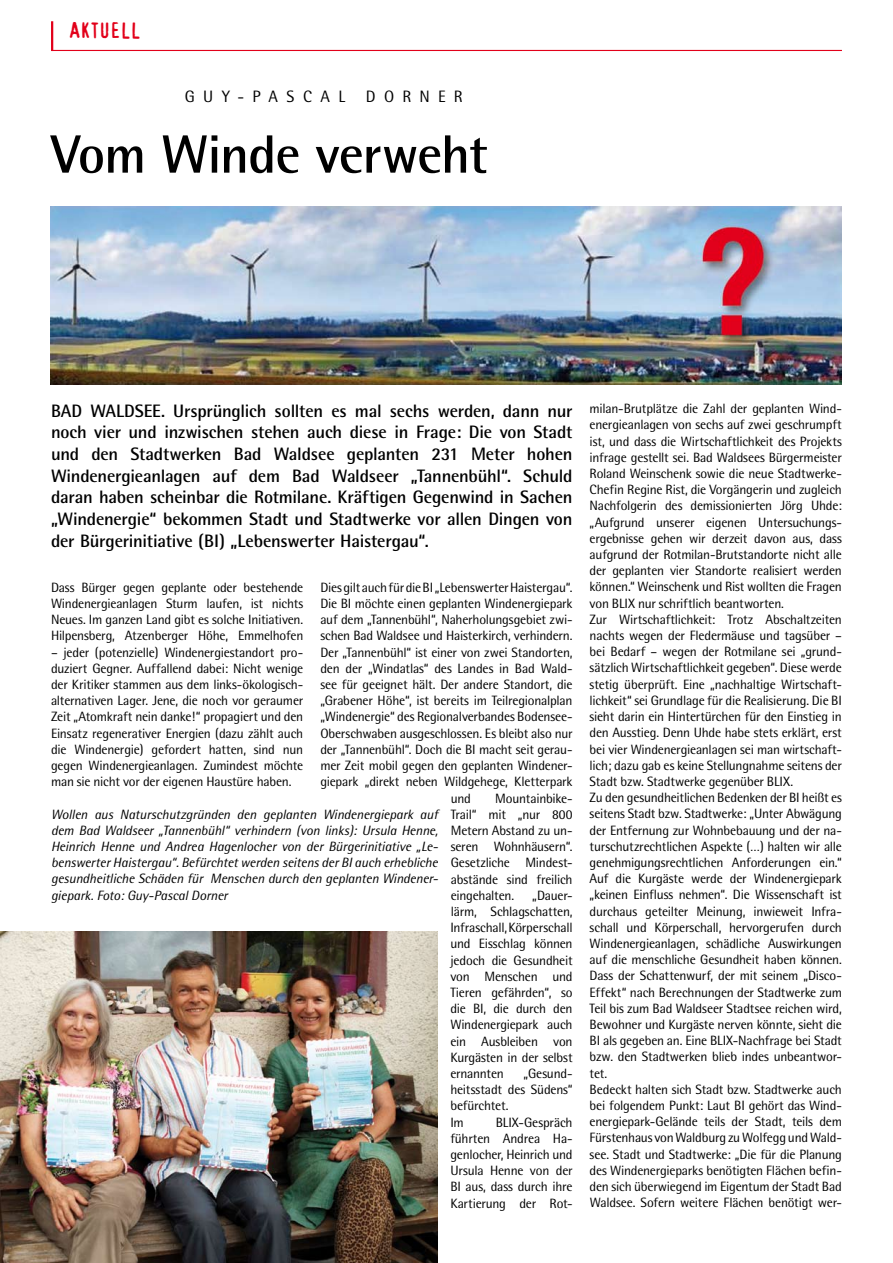
<style>
.page{position:relative;width:893px;height:1263px;background:#fff}
.page>*{position:absolute;margin:0;border:0;box-sizing:border-box;transform-origin:0 0}
.t1{font:700 54px "Rotis Semi Sans";letter-spacing:-.02em;color:#000}
.t2{font:21px "Confidential";color:#e2001a}
.t3{font:700 18px/21.8px "Rotis Semi Sans";letter-spacing:-.01em;color:#000;text-align:justify}
.t4{font:16.5px "Rotis Semi Sans";letter-spacing:.505em;color:#000}
.t5{font:13.5px/16.2px "Rotis Semi Sans";letter-spacing:-.015em;color:#000;text-align:justify}
.t6{font:italic 13.5px/16.2px "Rotis Semi Sans";letter-spacing:-.01em;color:#000;text-align:justify}
</style>
<div class="page">
<hr style="left:51px;top:21px;width:2px;height:30px;background:#e2001a">
<hr style="left:52px;top:50px;width:790px;height:1px;background:#e2001a">
<img style="left:0;top:932px;width:438px;height:331px">
<img style="left:51px;top:206px;width:791px;height:178px">
<h2 class="t2" style="left:70px;top:21px;width:72px">AKTUELL</h2>
<p class="t4" style="left:185px;top:87px;width:162px">Guy-Pascal</p>
<p class="t4" style="left:366px;top:87px;width:98px">Dorner</p>
<h1 class="t1" style="left:51px;top:121px;width:438px">Vom Winde verweht</h1>
<p class="t3" style="left:51px;top:399px;width:523px">BAD WALDSEE. Ursprünglich sollten es mal sechs werden, dann nur noch vier und inzwischen stehen auch diese in Frage: Die von Stadt und den Stadtwerken Bad Waldsee geplanten 231 Meter hohen Windenergieanlagen auf dem Bad Waldseer „Tannenbühl“. Schuld daran haben scheinbar die Rotmilane. Kräftigen Gegenwind in Sachen „Windenergie“ bekommen Stadt und Stadtwerke vor allen Dingen von der Bürgerinitiative (BI) „Lebenswerter Haistergau“.</p>
<p class="t5" style="left:51px;top:579px;width:254px">Dass Bürger gegen geplante oder bestehende Windenergieanlagen Sturm laufen, ist nichts Neues. Im ganzen Land gibt es solche Initiativen.<br>Hilpensberg, Atzenberger Höhe, Emmelhofen</p>
<p class="t5" style="left:51px;top:644px;width:254px">– jeder (potenzielle) Windenergiestandort pro&shy;duziert Gegner. Auffallend dabei: N icht wenige der Kritiker stammen aus dem links-ökologisch&shy;alternativen Lager. Jene, die noch vor geraumer Zeit „Atomkraft nein danke!“ propagiert und den Einsatz regenerativer Energien (dazu zählt auch die Windenergie) gefordert hatten, sind nun gegen Windenergieanlagen. Zumindest möchte man sie nicht vor der eigenen Haustüre haben.</p>
<p class="t5" style="left:320px;top:579px;width:254px">Dies gilt auch für die BI „Lebenswerter Haistergau“.</p>
<p class="t5" style="left:320px;top:595px;width:254px">Die BI möchte einen geplanten Windenergiepark</p>
<p class="t5" style="left:320px;top:611px;width:254px">auf dem „Tannenbühl“, Naherholungsgebiet zwi-</p>
<p class="t5" style="left:320px;top:628px;width:254px">schen Bad Waldsee und Haisterkirch, verhindern.</p>
<p class="t5" style="left:320px;top:644px;width:254px">Der „Tannenbühl“ ist einer von zwei Standorten,</p>
<p class="t5" style="left:320px;top:660px;width:254px">den der „Windatlas“ des Landes in Bad Wald-</p>
<p class="t5" style="left:320px;top:676px;width:254px">see für geeignet hält. Der andere Standort, die</p>
<p class="t5" style="left:320px;top:692px;width:254px">„Grabener Höhe“, ist bereits im Teilregionalplan</p>
<p class="t5" style="left:320px;top:709px;width:254px">„Windenergie“ des Regionalverbandes Bodensee-</p>
<p class="t5" style="left:320px;top:725px;width:254px">Oberschwaben ausgeschlossen. Es bleibt also nur</p>
<p class="t5" style="left:320px;top:741px;width:254px">der „Tannenbühl“. Doch die BI macht seit gerau-</p>
<p class="t5" style="left:320px;top:757px;width:254px">mer Zeit mobil gegen den geplanten Windener-</p>
<p class="t5" style="left:320px;top:773px;width:254px">giepark „direkt neben Wildgehege, Kletterpark</p>
<p class="t5" style="left:451px;top:790px;width:22px">und</p>
<p class="t5" style="left:451px;top:790px;width:123px;text-indent:45px">Mountainbike-Trail“ mit „nur 800<br>Metern Abstand zu un&shy;seren Wohnhäusern“.<br>Gesetzliche Mindest&shy;abstände sind freilich eingehalten.</p>
<p class="t6" style="left:51px;top:806px;width:388px">Wollen aus Naturschutzgründen den geplanten Windenergiepark auf dem Bad Waldseer „Tannenbühl“ verhindern (von links): Ursula Henne, Heinrich Henne und Andrea Hagenlocher von der Bürgerinitiative „Le&shy;benswerter Haistergau“. Befürchtet werden seitens der BI auch erhebliche gesundheitliche Schäden für Menschen durch den geplanten Windener&shy;giepark. Foto: Guy-Pascal Dorner</p>
<p class="t5" style="left:450px;top:887px;width:124px;text-indent:82px">„Dauer&shy;lärm, Schlagschatten, Infraschall, Körperschall und Eisschlag können jedoch die Gesundheit von Menschen und Tieren gefährden“, so die BI, die durch den Windenergiepark auch ein Ausbleiben von Kurgästen in der selbst ernannten</p>
<p class="t5" style="left:450px;top:1065px;width:124px;text-align:left;text-indent:73px">„Gesund&shy;heitsstadt des Südens“ befürchtet.<br>Im</p>
<p class="t5" style="left:450px;top:1114px;width:124px;text-indent:45px">BLIX-Gespräch führten Andrea Ha&shy;genlocher, Heinrich und U rsula Henne von der BI aus, dass durch ihre Kartierung der Rot-</p>
<p class="t5" style="left:590px;top:400px;width:254px;text-align:left">milan-Brutplätze die Zahl der geplanten Wind&shy;energieanlagen von sechs auf zwei geschrumpft ist, und dass die Wirtschaftlichkeit des Projekts infrage gestellt sei. Bad Waldsees Bürgermeister Roland Weinschenk sowie die neue Stadtwerke-Chefin Regine Rist, die Vorgängerin und zugleich Nachfolgerin des demissionierten Jörg U hde: „Aufgrund unserer eigenen U ntersuchungs&shy;ergebnisse gehen wir derzeit davon aus, dass aufgrund der Rotmilan-Brutstandorte nicht alle der geplanten vier Standorte realisiert werden können.“ Weinschenk und Rist wollten die Fragen von BLIX nur schriftlich beantworten.<br>Zur Wirtschaftlichkeit: Trotz Abschaltzeiten nachts wegen der Fledermäuse und tagsüber – bei Bedarf – wegen der Rotmilane sei „grund&shy;sätzlich Wirtschaftlichkeit gegeben“. Diese werde stetig überprüft. Eine „nachhaltige Wirtschaft&shy;lichkeit“ sei Grundlage für die Realisierung. Die BI sieht darin ein Hintertürchen für den Einstieg in den Ausstieg. Denn Uhde habe stets erklärt, erst bei vier Windenergieanlagen sei man wirtschaft&shy;lich; dazu gab es keine Stellungnahme seitens der Stadt bzw. Stadtwerke gegenüber BLIX.<br>Zu den gesundheitlichen Bedenken der BI heißt es seitens Stadt bzw. Stadtwerke: „U nter Abwägung der Entfernung zur Wohnbebauung und der na&shy;turschutzrechtlichen Aspekte (…) halten wir alle genehmigungsrechtlichen Anforderungen ein.“ Auf die Kurgäste werde der Windenergiepark „keinen Einfluss nehmen“. Die Wissenschaft ist durchaus geteilter Meinung, inwieweit Infra&shy;schall und Körperschall, hervorgerufen durch Windenergieanlagen, schädliche Auswirkungen auf die menschliche Gesundheit haben können.<br>Dass der Schattenwurf, der mit seinem „Disco-Effekt“ nach Berechnungen der Stadtwerke zum Teil bis zum Bad Waldseer Stadtsee reichen wird, Bewohner und Kurgäste nerven könnte, sieht die BI als gegeben an. Eine BLIX-Nachfrage bei Stadt bzw. den Stadtwerken blieb indes unbeantwor&shy;tet.<br>Bedeckt halten sich Stadt bzw. Stadtwerke auch bei folgendem Punkt: Laut BI gehört das Wind&shy;energiepark-Gelände teils der Stadt, teils dem Fürstenhaus von Waldburg zu Wolfegg und Wald&shy;see. Stadt und Stadtwerke: „Die für die Planung des Windenergieparks benötigten Flächen befin&shy;den sich überwiegend im Eigentum der Stadt Bad Waldsee. Sofern weitere Flächen benötigt wer-</p>
</div>
